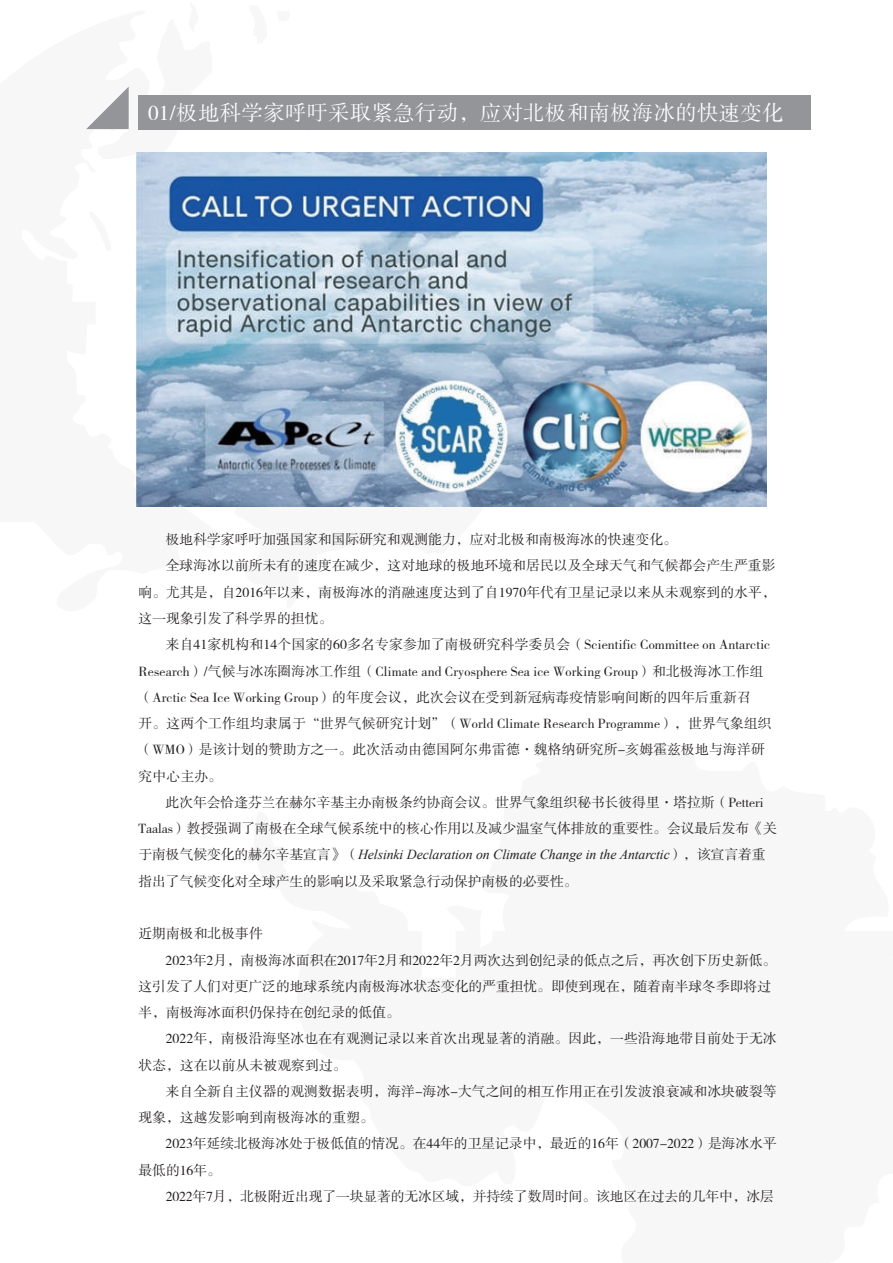
<style>
.page{position:relative;width:893px;height:1263px;background:#fff}
.page>*{position:absolute;margin:0;border:0;box-sizing:border-box;transform-origin:0 0}
.t1{font:21.3px "FZSSK GBK1 0";letter-spacing:.02em;color:#fff}
.t2{font:13.8px/26.2px "FZSSK GBK1 0";letter-spacing:.005em;color:#231f20}
.t3{font:italic 13.8px "Times New Roman";letter-spacing:-.01em;color:#231f20}
.s1{font-family:"FZSSK GBK1 0";font-style:normal}
</style>
<div class="page">
<svg style="left:284px;top:129px;width:26px;height:1px"></svg>
<svg style="left:86px;top:87px;width:43px;height:42px"></svg>
<div style="left:138px;top:95px;width:673px;height:34px;background:#939598"></div>
<img style="left:136px;top:152px;width:630px;height:354px">
<h1 class="t1" style="left:148px;top:101px;width:637px">01/极地科学家呼吁采取紧急行动，应对北极和南极海冰的快速变化</h1>
<p class="t2" style="left:166px;top:528px;width:611px;line-height:25.2px">极地科学家呼吁加强国家和国际研究和观测能力，应对北极和南极海冰的快速变化。<br>全球海冰以前所未有的速度在减少，这对地球的极地环境和居民以及全球天气和气候都会产生严重影</p>
<p class="t2" style="left:138px;top:580px;width:639px">响。尤其是，自2016年以来，南极海冰的消融速度达到了自1970年代有卫星记录以来从未观察到的水平，这一现象引发了科学界的担忧。</p>
<p class="t2" style="left:138px;top:632px;width:635px;text-indent:27px">来自41家机构和14个国家的60多名专家参加了南极研究科学委员会（Scientific Committee on Antarctic Research）/气候与冰冻圈海冰工作组（Climate and Cryosphere Sea ice Working Group）和北极海冰工作组（Arctic Sea Ice Working Group）的年度会议，此次会议在受到新冠病毒疫情影响间断的四年后重新召<br>开。这两个工作组均隶属于“世界气候研究计划”（World Climate Research Programme），世界气象组织（WMO）是该计划的赞助方之一。此次活动由德国阿尔弗雷德·魏格纳研究所-亥姆霍兹极地与海洋研究中心主办。</p>
<p class="t2" style="left:138px;top:790px;width:640px;text-indent:27px">此次年会恰逢芬兰在赫尔辛基主办南极条约协商会议。世界气象组织秘书长彼得里·塔拉斯（Petteri<br>Taalas）教授强调了南极在全球气候系统中的核心作用以及减少温室气体排放的重要性。会议最后发布《关</p>
<p class="t3" style="left:138px;top:844px;width:629px"><span class="s1">于南极气候变化的赫尔辛基宣言》（</span>Helsinki Declaration on Climate Change in the Antarctic<span class="s1">），该宣言着重</span></p>
<p class="t2" style="left:138px;top:869px;width:441px">指出了气候变化对全球产生的影响以及采取紧急行动保护南极的必要性。</p>
<p class="t2" style="left:138px;top:921px;width:126px">近期南极和北极事件</p>
<p class="t2" style="left:166px;top:947px;width:612px">2023年2月，南极海冰面积在2017年2月和2022年2月两次达到创纪录的低点之后，再次创下历史新低。</p>
<p class="t2" style="left:138px;top:974px;width:634px">这引发了人们对更广泛的地球系统内南极海冰状态变化的严重担忧。即使到现在，随着南半球冬季即将过</p>
<p class="t2" style="left:138px;top:1000px;width:263px">半，南极海冰面积仍保持在创纪录的低值。</p>
<p class="t2" style="left:166px;top:1026px;width:612px">2022年，南极沿海坚冰也在有观测记录以来首次出现显著的消融。因此，一些沿海地带目前处于无冰</p>
<p class="t2" style="left:138px;top:1052px;width:210px">状态，这在以前从未被观察到过。</p>
<p class="t2" style="left:166px;top:1079px;width:612px">来自全新自主仪器的观测数据表明，海洋-海冰-大气之间的相互作用正在引发波浪衰减和冰块破裂等</p>
<p class="t2" style="left:138px;top:1105px;width:237px">现象，这越发影响到南极海冰的重塑。</p>
<p class="t2" style="left:166px;top:1131px;width:613px">2023年延续北极海冰处于极低值的情况。在44年的卫星记录中，最近的16年（2007-2022）是海冰水平</p>
<p class="t2" style="left:138px;top:1157px;width:84px">最低的16年。</p>
<p class="t2" style="left:166px;top:1184px;width:610px">2022年7月，北极附近出现了一块显著的无冰区域，并持续了数周时间。该地区在过去的几年中，冰层</p>
</div>
